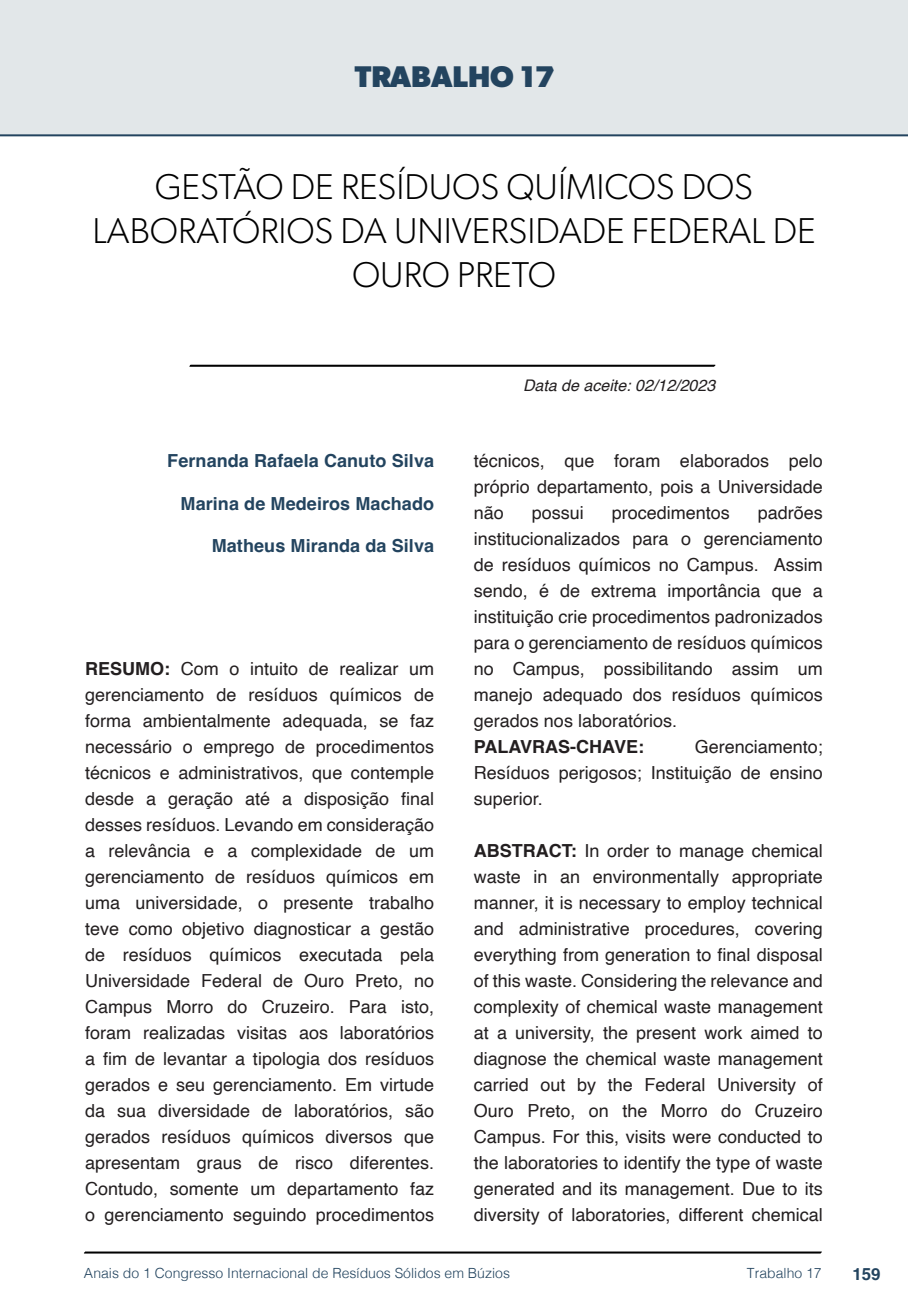
<style>
.page{position:relative;width:908px;height:1304px;background:#fff}
.page>*{position:absolute;margin:0;border:0;box-sizing:border-box;transform-origin:0 0}
.nome_artigos{font:300 36px/44px "Gibson";color:#000;text-align:center}
.capítulos{font:700 30px "Gibson";color:#23445f}
.Resumos_e_PC_TXT{font:18px/26px "Helvetica";color:#231f20;text-align:justify}
.nome_autores{font:700 18px "Helvetica";letter-spacing:.005em;color:#23445f}
.Resumos_e_PC_TXT-2{font:700 18px "Helvetica";color:#231f20}
.t1{font:700 16.8px "Helvetica";color:#23445f}
.t2{font:italic 16px "Helvetica";color:#231f20}
.t3{font:300 14px "Helvetica";color:#23445f}
.s1{font-weight:700}
</style>
<div class="page">
<svg style="left:84px;top:1251px;width:737px;height:3px;background:#515151"></svg>
<svg style="left:189px;top:364px;width:526px;height:3px;background:#4f4f4f"></svg>
<div style="left:0;top:0;width:907px;height:136px;background:#e2e7e9"></div>
<div style="left:44px;top:72px;width:68px;height:61px;background:#e2e7e9"></div>
<p class="capítulos" style="left:354px;top:58px;width:201px">TRABALHO 17</p>
<p class="nome_artigos" style="left:92px;top:164px;width:724px">GESTÃO DE RESÍDUOS QUÍMICOS DOS<br>LABORATÓRIOS DA UNIVERSIDADE FEDERAL DE<br>OURO PRETO</p>
<p class="nome_autores" style="left:167px;top:450px;width:268px">Fernanda Rafaela Canuto Silva</p>
<p class="nome_autores" style="left:180px;top:492px;width:255px">Marina de Medeiros Machado</p>
<p class="nome_autores" style="left:212px;top:535px;width:224px">Matheus Miranda da Silva</p>
<p class="Resumos_e_PC_TXT" style="left:85px;top:656px;width:350px"><span class="s1">RESUMO:</span> Com o intuito de realizar um gerenciamento de resíduos químicos de forma ambientalmente adequada, se faz necessário o emprego de procedimentos técnicos e administrativos, que contemple desde a geração até a disposição final desses resíduos. Levando em consideração a relevância e a complexidade de um gerenciamento de resíduos químicos em uma universidade, o presente trabalho teve como objetivo diagnosticar a gestão de resíduos químicos executada pela Universidade Federal de Ouro Preto, no Campus Morro do Cruzeiro. Para isto, foram realizadas visitas aos laboratórios a fim de levantar a tipologia dos resíduos gerados e seu gerenciamento. Em virtude da sua diversidade de laboratórios, são gerados resíduos químicos diversos que apresentam graus de risco diferentes.<br>Contudo, somente um departamento faz o gerenciamento seguindo procedimentos</p>
<p class="t2" style="left:523px;top:373px;width:194px">Data de aceite: 02/12/2023</p>
<p class="Resumos_e_PC_TXT" style="left:473px;top:448px;width:350px">técnicos, que foram elaborados pelo próprio departamento, pois a Universidade não</p>
<p class="Resumos_e_PC_TXT" style="left:473px;top:500px;width:350px;text-indent:284px">padrões institucionalizados para o gerenciamento de resíduos químicos no Campus. Assim sendo, é de extrema importância que a instituição crie procedimentos padronizados para o gerenciamento de resíduos químicos no Campus, possibilitando assim um manejo adequado dos resíduos químicos gerados nos laboratórios.</p>
<p class="Resumos_e_PC_TXT-2" style="left:473px;top:736px;width:172px">PALAVRAS-CHAVE:</p>
<p class="Resumos_e_PC_TXT" style="left:531px;top:500px;width:54px">possui</p>
<p class="Resumos_e_PC_TXT" style="left:611px;top:500px;width:120px">procedimentos</p>
<p class="Resumos_e_PC_TXT" style="left:473px;top:734px;width:350px;text-indent:221px">Gerenciamento; Resíduos perigosos; Instituição de ensino superior.</p>
<p class="Resumos_e_PC_TXT" style="left:473px;top:838px;width:350px"><span class="s1">ABSTRACT:</span> In order to manage chemical waste in an environmentally appropriate manner, it is necessary to employ technical and administrative procedures, covering everything from generation to final disposal of this waste. Considering the relevance and complexity of chemical waste management at a university, the present work aimed to diagnose the chemical waste management carried out by the Federal University of Ouro Preto, on the Morro do Cruzeiro Campus. For this, visits were conducted to the laboratories to identify the type of waste generated and its management. Due to its diversity of laboratories, different chemical</p>
<p class="t3" style="left:84px;top:1261px;width:427px">Anais do 1 Congresso Internacional de Resíduos Sólidos em Búzios</p>
<p class="t3" style="left:746px;top:1261px;width:76px">Trabalho 17</p>
<p class="t1" style="left:851px;top:1264px;width:30px">159</p>
</div>
